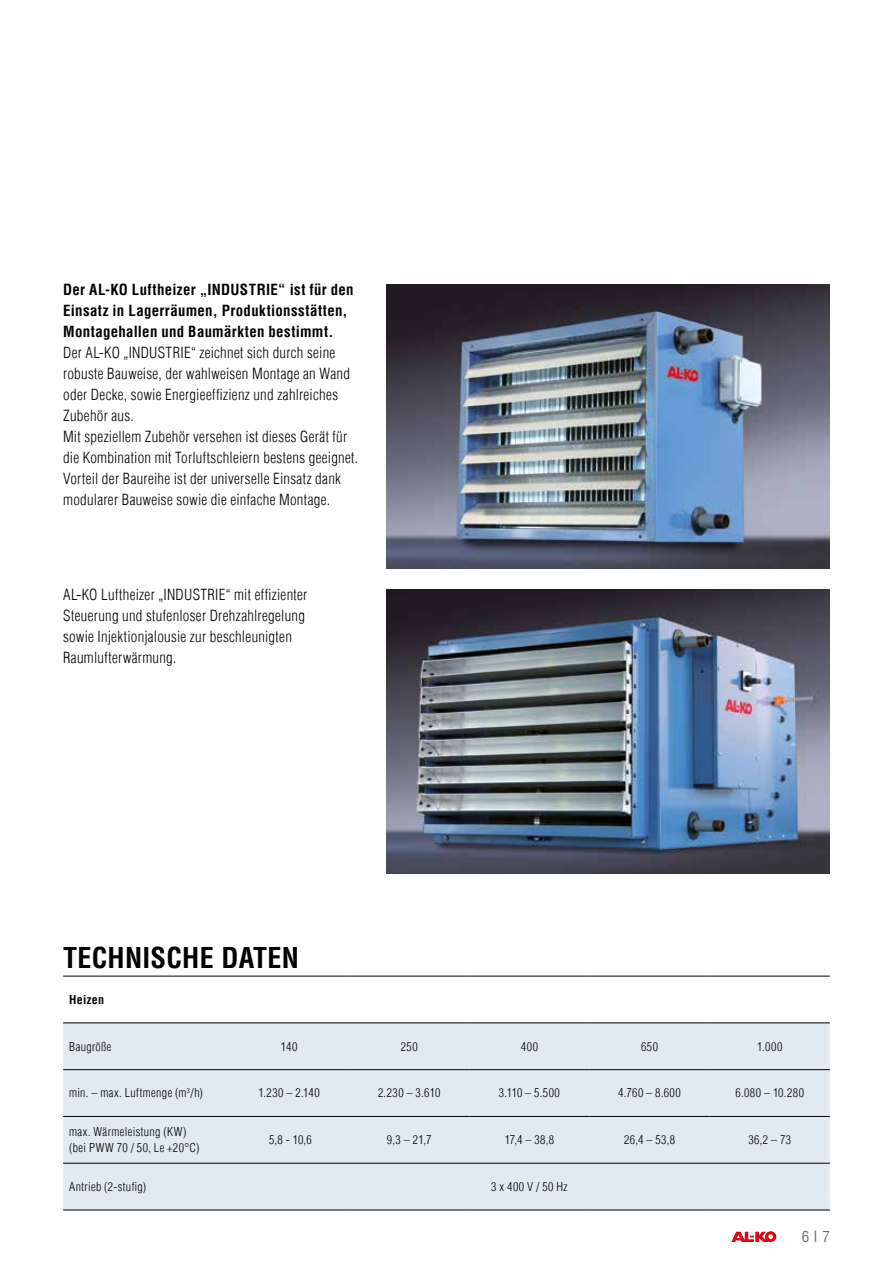
<style>
.page{position:relative;width:893px;height:1263px;background:#fff}
.page>*{position:absolute;margin:0;border:0;box-sizing:border-box;transform-origin:0 0}
.t1{font:700 condensed 28.05px "Helvetica Com";letter-spacing:.01em;color:#000}
.t2{font:300 condensed 15px/21px "Helvetica Com";letter-spacing:.02em;color:#000}
.t3{font:700 condensed 15px/21px "Helvetica Com";letter-spacing:.02em;color:#000}
.t4{font:condensed 15px "Helvetica Com";color:#706f6f}
.t5{font:300 condensed 12px/16.5px "Helvetica Com";letter-spacing:.035em;color:#000}
.t6{font:700 condensed 12px "Helvetica Com";letter-spacing:.03em;color:#000}
</style>
<div class="page">
<svg style="left:731px;top:1231px;width:46px;height:11px"></svg>
<div style="left:63px;top:1023px;width:767px;height:186px;background:#e1eaf0"></div>
<hr style="left:63px;top:976px;width:166px;height:1px;background:#000">
<hr style="left:229px;top:976px;width:120px;height:1px;background:#000">
<hr style="left:349px;top:976px;width:120px;height:1px;background:#000">
<hr style="left:469px;top:976px;width:120px;height:1px;background:#000">
<hr style="left:589px;top:976px;width:121px;height:1px;background:#000">
<hr style="left:710px;top:976px;width:120px;height:1px;background:#000">
<hr style="left:63px;top:1022px;width:166px;height:1px;background:#000">
<hr style="left:229px;top:1022px;width:120px;height:1px;background:#000">
<hr style="left:349px;top:1022px;width:120px;height:1px;background:#000">
<hr style="left:469px;top:1022px;width:120px;height:1px;background:#000">
<hr style="left:589px;top:1022px;width:121px;height:1px;background:#000">
<hr style="left:710px;top:1022px;width:120px;height:1px;background:#000">
<hr style="left:63px;top:1069px;width:166px;height:1px;background:#000">
<hr style="left:229px;top:1069px;width:120px;height:1px;background:#000">
<hr style="left:349px;top:1069px;width:120px;height:1px;background:#000">
<hr style="left:469px;top:1069px;width:120px;height:1px;background:#000">
<hr style="left:589px;top:1069px;width:121px;height:1px;background:#000">
<hr style="left:710px;top:1069px;width:120px;height:1px;background:#000">
<hr style="left:63px;top:1116px;width:166px;height:1px;background:#000">
<hr style="left:229px;top:1116px;width:120px;height:1px;background:#000">
<hr style="left:349px;top:1116px;width:120px;height:1px;background:#000">
<hr style="left:469px;top:1116px;width:120px;height:1px;background:#000">
<hr style="left:589px;top:1116px;width:121px;height:1px;background:#000">
<hr style="left:710px;top:1116px;width:120px;height:1px;background:#000">
<hr style="left:63px;top:1163px;width:166px;height:1px;background:#000">
<hr style="left:229px;top:1163px;width:120px;height:1px;background:#000">
<hr style="left:349px;top:1163px;width:120px;height:1px;background:#000">
<hr style="left:469px;top:1163px;width:120px;height:1px;background:#000">
<hr style="left:589px;top:1163px;width:121px;height:1px;background:#000">
<hr style="left:710px;top:1163px;width:120px;height:1px;background:#000">
<hr style="left:63px;top:1209px;width:166px;height:1px;background:#000">
<hr style="left:229px;top:1209px;width:120px;height:1px;background:#000">
<hr style="left:349px;top:1209px;width:120px;height:1px;background:#000">
<hr style="left:469px;top:1209px;width:120px;height:1px;background:#000">
<hr style="left:589px;top:1209px;width:121px;height:1px;background:#000">
<hr style="left:710px;top:1209px;width:120px;height:1px;background:#000">
<img style="left:387px;top:284px;width:443px;height:284px">
<img style="left:387px;top:589px;width:443px;height:284px">
<p class="t3" style="left:63px;top:278px;width:292px">Der AL-KO Luftheizer „INDUSTRIE“ ist für den<br>Einsatz in Lagerräumen, Produktionsstätten,<br>Montagehallen und Baumärkten bestimmt.</p>
<p class="t2" style="left:63px;top:342px;width:297px">Der AL-KO „INDUSTRIE“ zeichnet sich durch seine robuste Bauweise, der wahlweisen Montage an Wand oder Decke, sowie Energieeffizienz und zahlreiches Zubehör aus.<br>Mit speziellem Zubehör versehen ist dieses Gerät für die Kombination mit Torluftschleiern bestens geeignet.<br>Vorteil der Baureihe ist der universelle Einsatz dank modularer Bauweise sowie die einfache Montage.</p>
<p class="t2" style="left:63px;top:584px;width:246px">AL-KO Luftheizer „INDUSTRIE“ mit effizienter Steuerung und stufenloser Drehzahlregelung sowie Injektionjalousie zur beschleunigten Raumlufterwärmung.</p>
<h1 class="t1" style="left:63px;top:939px;width:237px">TECHNISCHE DATEN</h1>
<p class="t6" style="left:69px;top:991px;width:37px">Heizen</p>
<p class="t5" style="left:69px;top:1038px;width:44px">Baugröße</p>
<p class="t5" style="left:281px;top:1038px;width:18px">140</p>
<p class="t5" style="left:401px;top:1038px;width:18px">250</p>
<p class="t5" style="left:521px;top:1038px;width:19px">400</p>
<p class="t5" style="left:641px;top:1038px;width:19px">650</p>
<p class="t5" style="left:757px;top:1038px;width:27px">1.000</p>
<p class="t5" style="left:69px;top:1085px;width:135px">min. – max. Luftmenge (m<sup>3</sup>/h)</p>
<p class="t5" style="left:258px;top:1085px;width:63px">1.230 – 2.140</p>
<p class="t5" style="left:378px;top:1085px;width:64px">2.230 – 3.610</p>
<p class="t5" style="left:499px;top:1085px;width:63px">3.110 – 5.500</p>
<p class="t5" style="left:618px;top:1085px;width:64px">4.760 – 8.600</p>
<p class="t5" style="left:735px;top:1085px;width:70px">6.080 – 10.280</p>
<p class="t5" style="left:69px;top:1123px;width:132px">max. Wärmeleistung (KW) (bei PWW 70 / 50, Le +20°C)</p>
<p class="t5" style="left:269px;top:1131px;width:44px">5,8 - 10,6</p>
<p class="t5" style="left:387px;top:1131px;width:46px">9,3 – 21,7</p>
<p class="t5" style="left:505px;top:1131px;width:51px">17,4 – 38,8</p>
<p class="t5" style="left:624px;top:1131px;width:53px">26,4 – 53,8</p>
<p class="t5" style="left:748px;top:1131px;width:44px">36,2 – 73</p>
<p class="t5" style="left:69px;top:1178px;width:79px">Antrieb (2-stufig)</p>
<p class="t5" style="left:491px;top:1178px;width:78px">3 x 400 V / 50 Hz</p>
<p class="t4" style="left:802px;top:1227px;width:29px">6I7</p>
</div>
